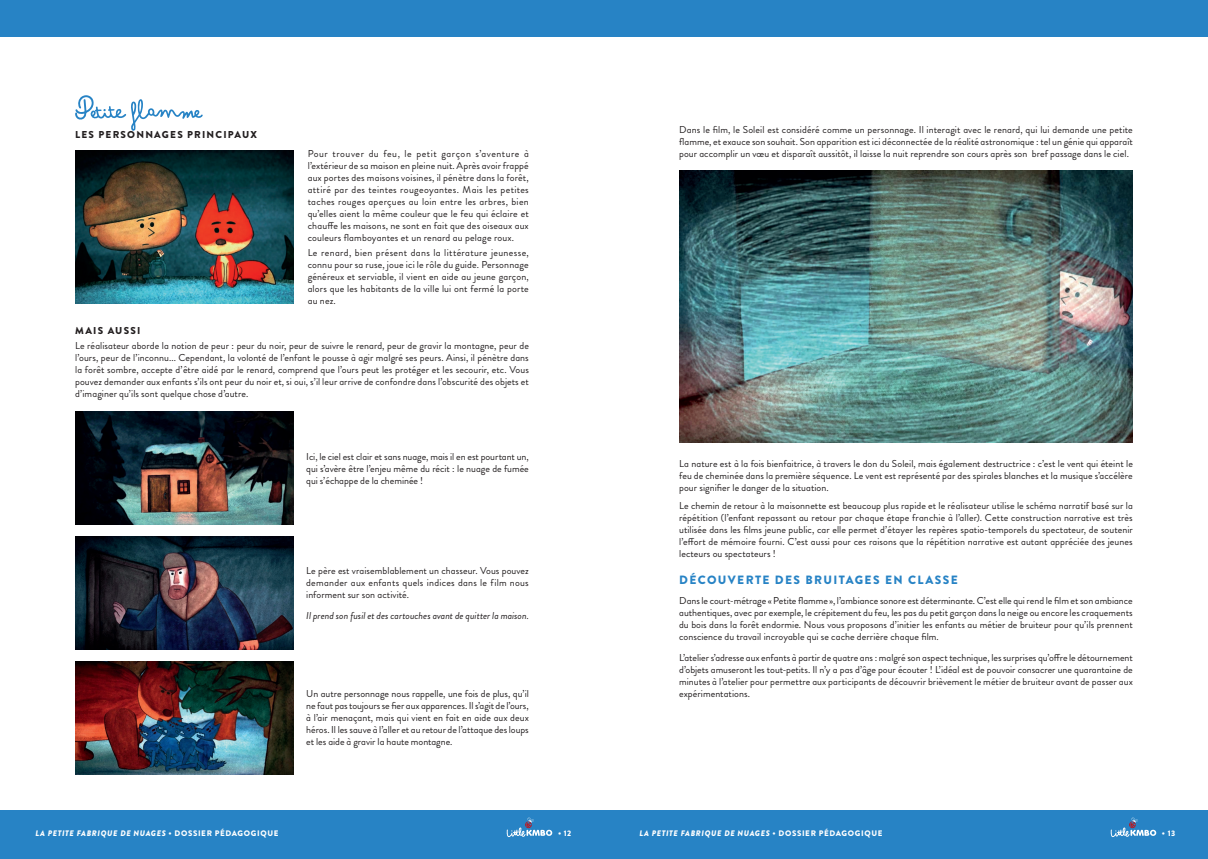
<style>
.page{position:relative;width:1208px;height:859px;background:#fff}
.page>*{position:absolute;margin:0;border:0;box-sizing:border-box;transform-origin:0 0}
.t1{font:900 12px "Brandon Grotesque";letter-spacing:.115em;color:#2783c5}
.t2{font:10px/12px "Brandon Grotesque";letter-spacing:.005em;color:#231f20;text-align:justify}
.t3{font:italic 10px "Brandon Grotesque";letter-spacing:.005em;color:#231f20}
.t4{font:900 10px "Brandon Grotesque";letter-spacing:.12em;color:#231f20}
.t5{font:italic 900 8px "Brandon Grotesque";letter-spacing:.08em;color:#fff}
.t6{font:900 8px "Brandon Grotesque";color:#fff}
.s1{font-style:normal}
</style>
<div class="page">
<div style="left:0;top:811px;width:604px;height:48px;background:#2783c5"></div>
<div style="left:604px;top:811px;width:604px;height:48px;background:#2783c5"></div>
<div style="left:0;top:0;width:604px;height:37px;background:#2783c5"></div>
<div style="left:604px;top:0;width:604px;height:37px;background:#2783c5"></div>
<svg style="left:506px;top:817px;width:46px;height:20px"></svg>
<svg style="left:1110px;top:817px;width:46px;height:20px"></svg>
<img style="left:75px;top:150px;width:218px;height:153px">
<img style="left:75px;top:411px;width:218px;height:114px">
<img style="left:75px;top:536px;width:218px;height:114px">
<svg style="left:75px;top:95px;width:128px;height:36px"></svg>
<img style="left:75px;top:661px;width:218px;height:113px">
<img style="left:679px;top:171px;width:453px;height:271px">
<p class="t4" style="left:75px;top:127px;width:183px">LES PERSONNAGES PRINCIPAUX</p>
<p class="t2" style="left:308px;top:148px;width:223px">Pour trouver du feu, le petit garçon s’aventure à l’extérieur de sa maison en pleine nuit. Après avoir frappé aux portes des maisons voisines, il pénètre dans la forêt, attiré par des teintes rougeoyantes. Mais les petites taches rouges aperçues au loin entre les arbres, bien qu’elles aient la même couleur que le feu qui éclaire et chauffe les maisons, ne sont en fait que des oiseaux aux couleurs flamboyantes et un renard au pelage roux.</p>
<p class="t2" style="left:308px;top:247px;width:223px">Le renard, bien présent dans la littérature jeunesse, connu pour sa ruse, joue ici le rôle du guide. Personnage généreux et serviable, il vient en aide au jeune garçon, alors que les habitants de la ville lui ont fermé la porte au nez.</p>
<p class="t4" style="left:75px;top:323px;width:67px">MAIS AUSSI</p>
<p class="t2" style="left:75px;top:340px;width:455px">Le réalisateur aborde la notion de peur : peur du noir, peur de suivre le renard, peur de gravir la montagne, peur de l’ours, peur de l’inconnu... Cependant, la volonté de l’enfant le pousse à agir malgré ses peurs. Ainsi, il pénètre dans la forêt sombre, accepte d’être aidé par le renard, comprend que l’ours peut les protéger et les secourir, etc. Vous pouvez demander aux enfants s’ils ont peur du noir et, si oui, s’il leur arrive de confondre dans l’obscurité des objets et d’imaginer qu’ils sont quelque chose d’autre.</p>
<p class="t2" style="left:306px;top:450px;width:224px">Ici, le ciel est clair et sans nuage, mais il en est pourtant un, qui s’avère être l’enjeu même du récit : le nuage de fumée qui s’échappe de la cheminée !</p>
<p class="t2" style="left:306px;top:565px;width:224px">Le père est vraisemblablement un chasseur. Vous pouvez demander aux enfants quels indices dans le film nous informent sur son activité.</p>
<p class="t3" style="left:306px;top:608px;width:224px">Il prend son fusil et des cartouches avant de quitter la maison.</p>
<p class="t2" style="left:306px;top:688px;width:224px">Un autre personnage nous rappelle, une fois de plus, qu’il ne faut pas toujours se fier aux apparences. Il s’agit de l’ours, à l’air menaçant, mais qui vient en fait en aide aux deux héros. Il les sauve à l’aller et au retour de l’attaque des loups et les aide à gravir la haute montagne.</p>
<p class="t2" style="left:679px;top:123px;width:455px">Dans le film, le Soleil est considéré comme un personnage. Il interagit avec le renard, qui lui demande une petite flamme, et exauce son souhait. Son apparition est ici déconnectée de la réalité astronomique : tel un génie qui apparaît pour accomplir un vœu et disparaît aussitôt, il laisse la nuit reprendre son cours après son bref passage dans le ciel.</p>
<p class="t2" style="left:679px;top:458px;width:455px">La nature est à la fois bienfaitrice, à travers le don du Soleil, mais également destructrice : c’est le vent qui éteint le feu de cheminée dans la première séquence. Le vent est représenté par des spirales blanches et la musique s’accélère pour signifier le danger de la situation.</p>
<p class="t2" style="left:679px;top:500px;width:455px">Le chemin de retour à la maisonnette est beaucoup plus rapide et le réalisateur utilise le schéma narratif basé sur la répétition (l’enfant repassant au retour par chaque étape franchie à l’aller). Cette construction narrative est très utilisée dans les films jeune public, car elle permet d’étayer les repères spatio-temporels du spectateur, de soutenir l’effort de mémoire fourni. C’est aussi pour ces raisons que la répétition narrative est autant appréciée des jeunes lecteurs ou spectateurs !</p>
<p class="t1" style="left:679px;top:571px;width:280px">DÉCOUVERTE DES BRUITAGES EN CLASSE</p>
<p class="t2" style="left:679px;top:595px;width:455px">Dans le court-métrage «Petite flamme», l’ambiance sonore est déterminante. C’est elle qui rend le film et son ambiance authentiques, avec par exemple, le crépitement du feu, les pas du petit garçon dans la neige ou encore les craquements du bois dans la forêt endormie. Nous vous proposons d’initier les enfants au métier de bruiteur pour qu’ils prennent conscience du travail incroyable qui se cache derrière chaque film.</p>
<p class="t2" style="left:679px;top:651px;width:455px">L’atelier s’adresse aux enfants à partir de quatre ans : malgré son aspect technique, les surprises qu’offre le détournement d’objets amuseront les tout-petits. Il n’y a pas d’âge pour écouter ! L’idéal est de pouvoir consacrer une quarantaine de minutes à l’atelier pour permettre aux participants de découvrir brièvement le métier de bruiteur avant de passer aux expérimentations.</p>
<p class="t5" style="left:35px;top:827px;width:244px">LA PETITE FABRIQUE DE NUAGES <span class="s1">• DOSSIER PÉDAGOGIQUE</span></p>
<p class="t6" style="left:558px;top:828px;width:15px">• 12</p>
<p class="t5" style="left:639px;top:827px;width:244px">LA PETITE FABRIQUE DE NUAGES <span class="s1">• DOSSIER PÉDAGOGIQUE</span></p>
<p class="t6" style="left:1162px;top:828px;width:15px">• 13</p>
</div>
